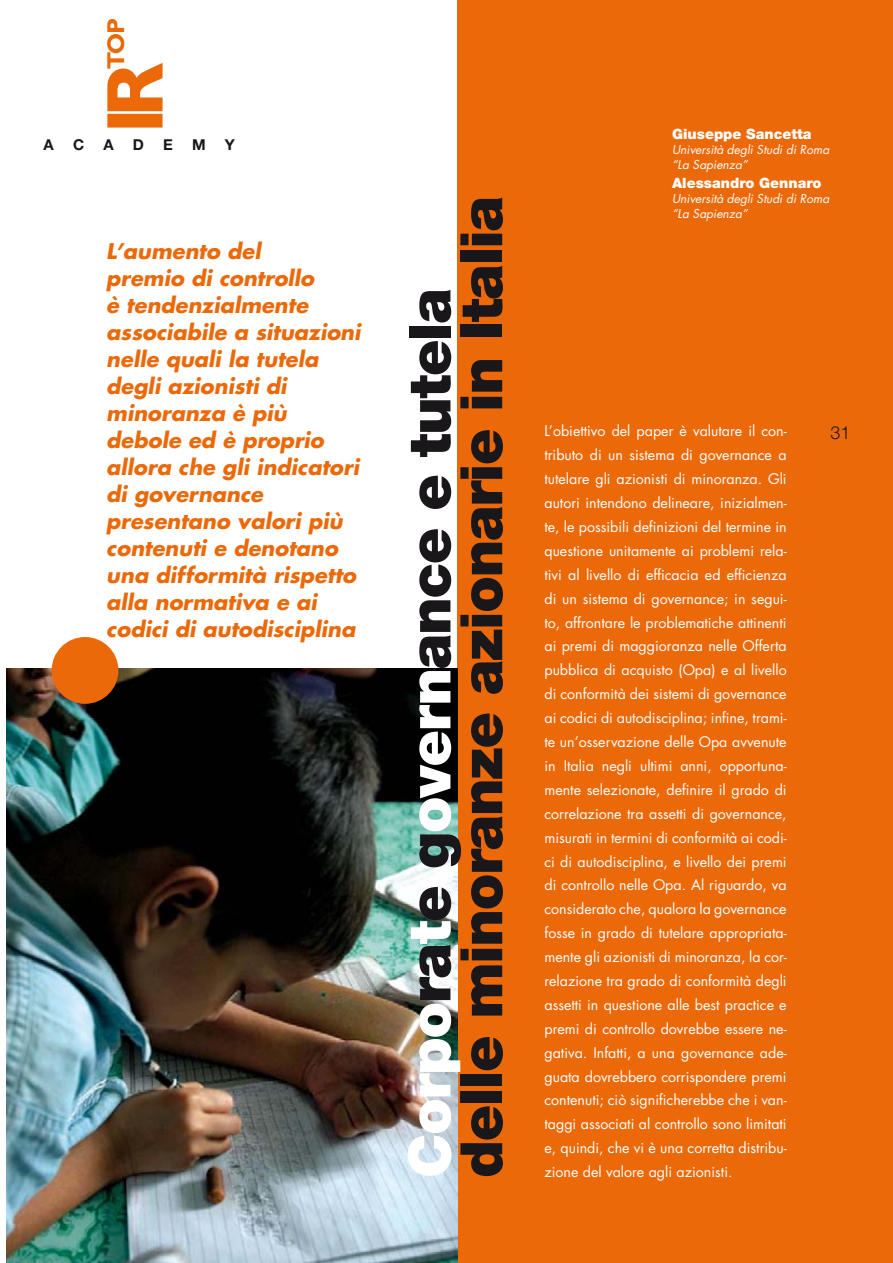
<style>
.page{position:relative;width:893px;height:1263px;background:#fff}
.page>*{position:absolute;margin:0;border:0;box-sizing:border-box;transform-origin:0 0}
.t1{font:900 58.5px "Helvetica Neue";letter-spacing:-.025em;color:#1a171b}
.t2{font:italic 700 21px/27px "Futura";color:#eb6909}
.t3{font:300 18px "Helvetica Neue";color:#1a171b}
.t4{font:700 15px "Helvetica Neue";color:#1a171b}
.t5{font:14.25px/23.9px "Futura";color:#fff;text-align:justify}
.t6{font:900 14.25px "Helvetica Neue";color:#fff}
.t7{font:italic 12px/15px "Futura";color:#fff}
.s1{color:#fff}
</style>
<div class="page">
<div style="left:457px;top:0;width:436px;height:1263px;background:#eb6909"></div>
<svg style="left:107px;top:19px;width:56px;height:109px"></svg>
<img style="left:6px;top:668px;width:451px;height:595px">
<div style="left:52px;top:638px;width:66px;height:65px;background:#eb6909;border-radius:50%"></div>
<div style="left:52px;top:637px;width:66px;height:67px;border:2px solid #eb6909;border-radius:50%"></div>
<p class="t4" style="left:44px;top:135px;width:12px">A</p>
<p class="t4" style="left:73px;top:135px;width:13px">C</p>
<p class="t4" style="left:103px;top:135px;width:12px">A</p>
<p class="t4" style="left:133px;top:135px;width:13px">D</p>
<p class="t4" style="left:163px;top:135px;width:11px">E</p>
<p class="t4" style="left:192px;top:135px;width:15px">M</p>
<p class="t4" style="left:225px;top:135px;width:12px">Y</p>
<p class="t2" style="left:106px;top:237px;width:256px">L’aumento del<br>premio di controllo<br>è tendenzialmente associabile a situazioni nelle quali la tutela degli azionisti di minoranza è più debole ed è proprio allora che gli indicatori di governance presentano valori più contenuti e denotano una difformità rispetto alla normativa e ai codici di autodisciplina</p>
<h1 class="t1" style="left:446px;top:1178px;width:983px;rotate:-90deg">delle minoranze azionarie in Italia</h1>
<h1 class="t1" style="left:395px;top:1178px;width:891px;rotate:-90deg"><span class="s1">Corpo</span>ra<span class="s1">t</span>e g<span class="s1">overn</span>ance e tutela</h1>
<p class="t6" style="left:672px;top:125px;width:141px">Giuseppe Sancetta</p>
<p class="t7" style="left:672px;top:141px;width:159px">Università degli Studi di Roma “La Sapienza”</p>
<p class="t6" style="left:672px;top:174px;width:151px">Alessandro Gennaro</p>
<p class="t7" style="left:672px;top:191px;width:159px">Università degli Studi di Roma “La Sapienza”</p>
<p class="t5" style="left:544px;top:419px;width:244px">L’obiettivo del paper è valutare il con&shy;tributo di un sistema di governance a tutelare gli azionisti di minoranza. Gli autori intendono delineare, inizialmen&shy;te, le possibili definizioni del termine in questione unitamente ai problemi rela&shy;tivi al livello di efficacia ed efficienza di un sistema di governance; in segui&shy;to, affrontare le problematiche attinenti ai premi di maggioranza nelle Offerta pubblica di acquisto (Opa) e al livello di conformità dei sistemi di governance ai codici di autodisciplina; infine, trami&shy;te un’osservazione delle Opa avvenute in Italia negli ultimi anni, opportuna&shy;mente selezionate, definire il grado di correlazione tra assetti di governance, misurati in termini di conformità ai codi&shy;ci di autodisciplina, e livello dei premi di controllo nelle Opa. Al riguardo, va considerato che, qualora la governance fosse in grado di tutelare appropriata&shy;mente gli azionisti di minoranza, la cor&shy;relazione tra grado di conformità degli assetti in questione alle best practice e premi di controllo dovrebbe essere ne&shy;gativa. Infatti, a una governance ade&shy;guata dovrebbero corrispondere premi contenuti; ciò significherebbe che i van&shy;taggi associati al controllo sono limitati e, quindi, che vi è una corretta distribu-</p>
<p class="t5" style="left:544px;top:1160px;width:190px">zione del valore agli azionisti.</p>
<p class="t3" style="left:830px;top:422px;width:22px">31</p>
</div>
